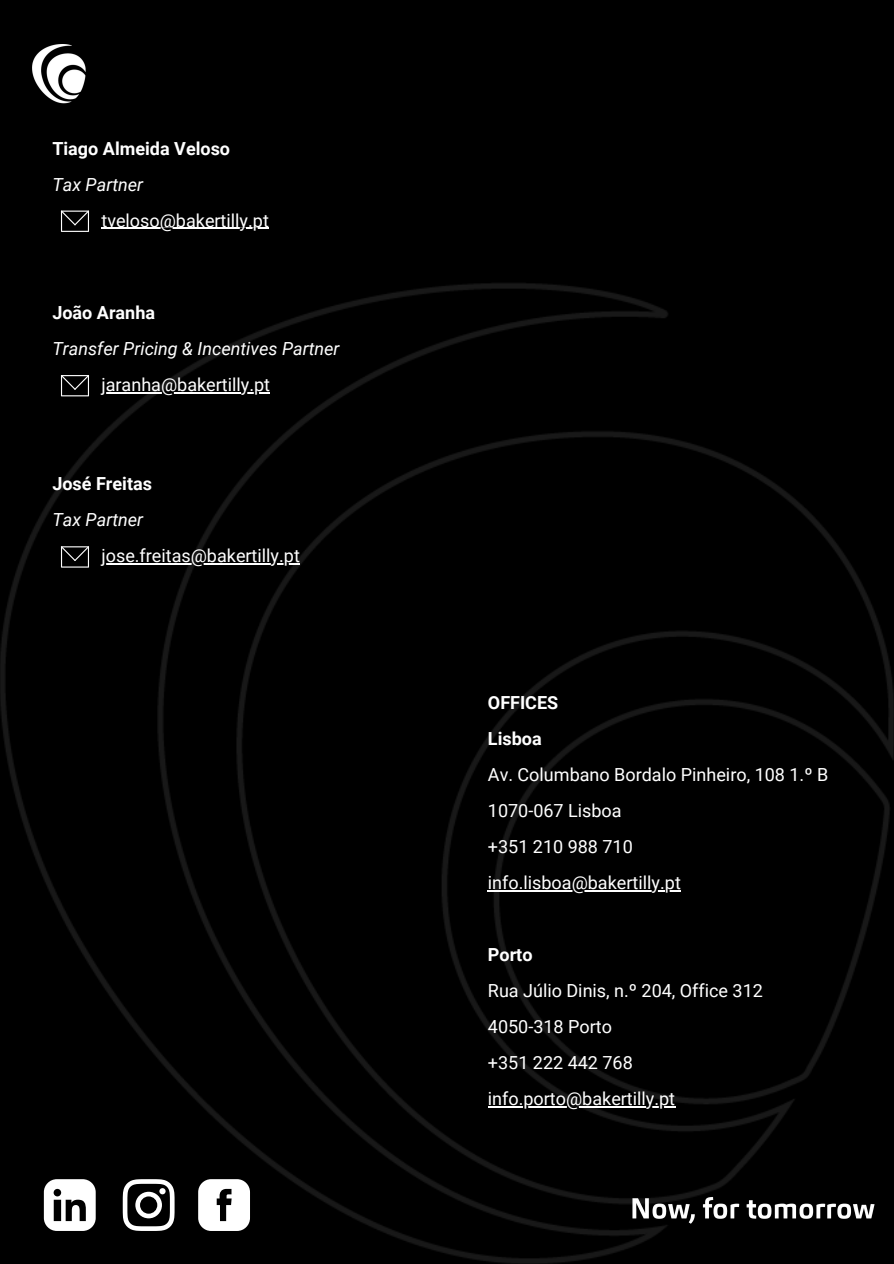
<style>
.page{position:relative;width:894px;height:1264px;background:#fff}
.page>*{position:absolute;margin:0;border:0;box-sizing:border-box;transform-origin:0 0}
.t1{font:18px/36px "Roboto";color:#fff}
.t2{font:700 18px/36px "Roboto";color:#fff}
.t3{font:italic 18px "Roboto";color:#fff}
</style>
<div class="page">
<div style="left:0;top:0;width:893px;height:1263px;background:#000"></div>
<img style="left:0;top:283px;width:893px;height:980px">
<img style="left:33px;top:45px;width:53px;height:59px">
<img style="left:630px;top:1194px;width:244px;height:32px">
<hr style="left:101px;top:228px;width:168px;height:1px;background:#fff">
<svg style="left:61px;top:210px;width:28px;height:22px"></svg>
<hr style="left:101px;top:392px;width:169px;height:1px;background:#fff">
<hr style="left:101px;top:563px;width:199px;height:1px;background:#fff">
<svg style="left:61px;top:375px;width:28px;height:21px"></svg>
<svg style="left:61px;top:546px;width:28px;height:21px"></svg>
<svg style="left:44px;top:1179px;width:52px;height:51px"></svg>
<svg style="left:123px;top:1179px;width:51px;height:51px"></svg>
<svg style="left:198px;top:1179px;width:52px;height:51px;background:#d6d6d6"></svg>
<hr style="left:488px;top:890px;width:176px;height:1px;background:#fff">
<svg style="left:664px;top:890px;width:16px;height:1px"></svg>
<hr style="left:488px;top:1106px;width:187px;height:1px;background:#fff">
<p class="t2" style="left:52px;top:130px;width:179px">Tiago Almeida Veloso</p>
<p class="t3" style="left:52px;top:174px;width:92px">Tax Partner</p>
<p class="t1" style="left:101px;top:203px;width:169px">tveloso@bakertilly.pt</p>
<p class="t2" style="left:52px;top:295px;width:104px">João Aranha</p>
<p class="t3" style="left:52px;top:338px;width:288px">Transfer Pricing &amp; Incentives Partner</p>
<p class="t1" style="left:101px;top:367px;width:170px">jaranha@bakertilly.pt</p>
<p class="t2" style="left:52px;top:466px;width:101px">José Freitas</p>
<p class="t3" style="left:52px;top:509px;width:92px">Tax Partner</p>
<p class="t1" style="left:101px;top:538px;width:200px">jose.freitas@bakertilly.pt</p>
<p class="t2" style="left:488px;top:684px;width:72px">OFFICES<br>Lisboa</p>
<p class="t1" style="left:488px;top:757px;width:342px">Av. Columbano Bordalo Pinheiro, 108 1.º B<br>1070-067 Lisboa<br>+351 210 988 710 info.lisboa@bakertilly.pt</p>
<p class="t2" style="left:488px;top:937px;width:46px">Porto</p>
<p class="t1" style="left:488px;top:973px;width:276px">Rua Júlio Dinis, n.º 204, Office 312<br>4050-318 Porto<br>+351 222 442 768 info.porto@bakertilly.pt</p>
</div>
